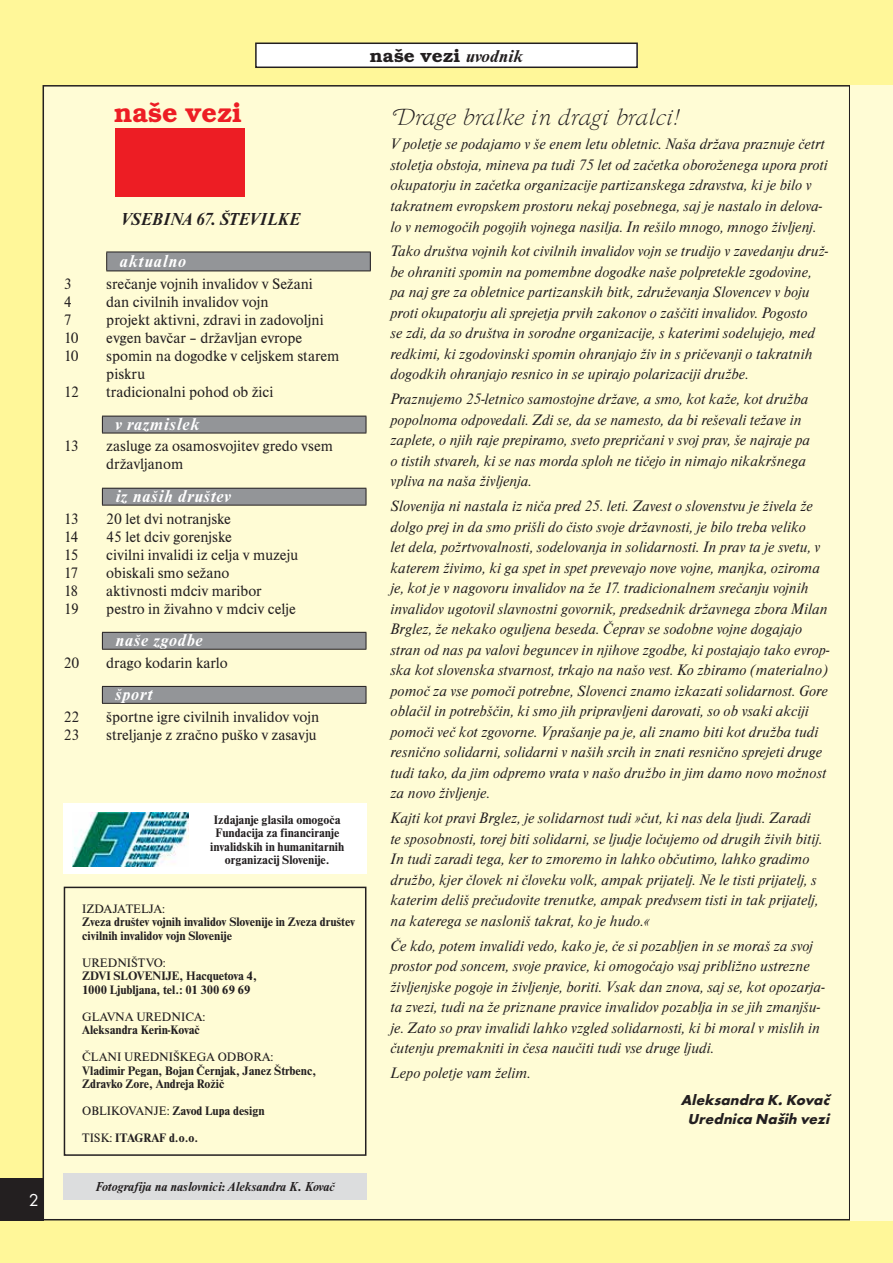
<style>
.page{position:relative;width:893px;height:1263px;background:#fff799}
.page>*{position:absolute;margin:0;border:0;box-sizing:border-box;transform-origin:0 0}
.t1{font:600 27px "Bookman Itc LEE";color:#ed1d24}
.t2{font:italic 24px "Goudy Swa Wtc T Ligh Ital";color:#231f20}
.t3{font:italic 700 18px "Nimbus Rom DEE";letter-spacing:.04em;color:#fff}
.t4{font:italic 700 18px "Nimbus Rom DEE";color:#231f20}
.t5{font:600 18px "Bookman Itc LEE";color:#231f20;scale:1.06 1}
.t6{font:18px "Futura TEE";color:#fff}
.t7{font:italic 15.75px/20.5px "Nimbus Rom DEE";letter-spacing:.005em;color:#231f20}
.t8{font:15.75px/18px "Nimbus Rom DEE";color:#231f20}
.t9{font:italic 700 15px/18.6px "Futura TEE";color:#231f20;text-align:center}
.t10{font:italic 700 13.5px "Nimbus Rom DEE";color:#231f20}
.t11{font:700 12.75px/13.5px "Nimbus Rom DEE";color:#231f20}
.t12{font:12.75px "Nimbus Rom DEE";color:#231f20}
.s1{font-family:"Nimbus Rom DEE";font-weight:700;font-style:italic}
.s2{font-weight:400}
</style>
<div class="page">
<div style="left:0;top:1178px;width:43px;height:42px;background:#231f20"></div>
<div style="left:256px;top:43px;width:381px;height:24px;background:#fff"></div>
<div style="left:255px;top:43px;width:383px;height:25px;border:2px solid #231f20"></div>
<div style="left:43px;top:86px;width:807px;height:1134px;background:#fffcd5"></div>
<div style="left:850px;top:85px;width:43px;height:1135px;background:#fffcd5"></div>
<div style="left:116px;top:128px;width:129px;height:69px;background:#ed1d24"></div>
<div style="left:107px;top:252px;width:263px;height:19px;background:#939598"></div>
<hr style="left:106px;top:252px;width:265px;height:1px;background:#231f20">
<svg style="left:106px;top:252px;width:1px;height:19px"></svg>
<svg style="left:370px;top:252px;width:1px;height:19px"></svg>
<hr style="left:106px;top:271px;width:265px;height:1px;background:#231f20">
<div style="left:102px;top:416px;width:264px;height:17px;background:#939598"></div>
<hr style="left:102px;top:416px;width:264px;height:1px;background:#231f20">
<svg style="left:102px;top:416px;width:1px;height:17px"></svg>
<svg style="left:366px;top:416px;width:1px;height:17px"></svg>
<hr style="left:102px;top:433px;width:264px;height:1px;background:#231f20">
<div style="left:102px;top:488px;width:264px;height:17px;background:#939598"></div>
<hr style="left:102px;top:488px;width:264px;height:1px;background:#231f20">
<svg style="left:102px;top:489px;width:1px;height:16px"></svg>
<svg style="left:366px;top:489px;width:1px;height:16px"></svg>
<hr style="left:102px;top:505px;width:264px;height:1px;background:#231f20">
<div style="left:102px;top:632px;width:264px;height:17px;background:#939598"></div>
<hr style="left:102px;top:632px;width:264px;height:1px;background:#231f20">
<svg style="left:102px;top:633px;width:1px;height:16px"></svg>
<svg style="left:366px;top:633px;width:1px;height:16px"></svg>
<hr style="left:102px;top:649px;width:264px;height:1px;background:#231f20">
<div style="left:102px;top:686px;width:264px;height:17px;background:#939598"></div>
<hr style="left:102px;top:686px;width:264px;height:1px;background:#231f20">
<svg style="left:102px;top:687px;width:1px;height:16px"></svg>
<svg style="left:366px;top:687px;width:1px;height:16px"></svg>
<hr style="left:102px;top:703px;width:264px;height:1px;background:#231f20">
<div style="left:64px;top:1173px;width:303px;height:26px;background:#dcddde"></div>
<div style="left:64px;top:887px;width:302px;height:269px;border:2px solid #231f20"></div>
<div style="left:64px;top:804px;width:303px;height:70px;background:#fff"></div>
<img style="left:72px;top:813px;width:116px;height:54px">
<p class="t6" style="left:29px;top:1189px;width:12px">2</p>
<p class="t5" style="left:370px;top:45px;width:146px">naše vezi <span class="s1">uvodnik</span></p>
<h1 class="t1" style="left:114px;top:97px;width:129px">naše vezi</h1>
<p class="t4" style="left:121px;top:209px;width:181px">VSEBINA 67. ŠTEVILKE</p>
<p class="t3" style="left:120px;top:252px;width:68px">aktualno</p>
<p class="t8" style="left:64px;top:275px;width:9px">3</p>
<p class="t8" style="left:106px;top:275px;width:208px">srečanje vojnih invalidov v Sežani</p>
<p class="t8" style="left:64px;top:293px;width:9px">4</p>
<p class="t8" style="left:106px;top:293px;width:164px">dan civilnih invalidov vojn</p>
<p class="t8" style="left:64px;top:311px;width:9px">7</p>
<p class="t8" style="left:106px;top:311px;width:219px">projekt aktivni, zdravi in zadovoljni</p>
<p class="t8" style="left:64px;top:329px;width:17px">10</p>
<p class="t8" style="left:106px;top:329px;width:198px">evgen bavčar – državljan evrope</p>
<p class="t8" style="left:64px;top:347px;width:17px">10</p>
<p class="t8" style="left:106px;top:347px;width:235px">spomin na dogodke v celjskem starem piskru</p>
<p class="t8" style="left:64px;top:383px;width:17px">12</p>
<p class="t8" style="left:106px;top:383px;width:169px">tradicionalni pohod ob žici</p>
<p class="t3" style="left:116px;top:414px;width:85px">v razmislek</p>
<p class="t8" style="left:64px;top:437px;width:16px">13</p>
<p class="t8" style="left:106px;top:437px;width:228px">zasluge za osamosvojitev gredo vsem državljanom</p>
<p class="t3" style="left:116px;top:486px;width:117px">iz naših društev</p>
<p class="t8" style="left:64px;top:509px;width:16px">13</p>
<p class="t8" style="left:106px;top:509px;width:126px">20 let dvi notranjske</p>
<p class="t8" style="left:64px;top:527px;width:16px">14</p>
<p class="t8" style="left:106px;top:527px;width:127px">45 let dciv gorenjske</p>
<p class="t8" style="left:64px;top:545px;width:16px">15</p>
<p class="t8" style="left:106px;top:545px;width:193px">civilni invalidi iz celja v muzeju</p>
<p class="t8" style="left:64px;top:563px;width:16px">17</p>
<p class="t8" style="left:106px;top:563px;width:125px">obiskali smo sežano</p>
<p class="t8" style="left:64px;top:581px;width:16px">18</p>
<p class="t8" style="left:106px;top:581px;width:157px">aktivnosti mdciv maribor</p>
<p class="t8" style="left:64px;top:599px;width:17px">19</p>
<p class="t8" style="left:106px;top:599px;width:191px">pestro in živahno v mdciv celje</p>
<p class="t3" style="left:116px;top:631px;width:89px">naše zgodbe</p>
<p class="t8" style="left:64px;top:653px;width:17px">20</p>
<p class="t8" style="left:106px;top:653px;width:123px">drago kodarin karlo</p>
<p class="t3" style="left:116px;top:685px;width:39px">šport</p>
<p class="t8" style="left:64px;top:708px;width:17px">22</p>
<p class="t8" style="left:106px;top:708px;width:214px">športne igre civilnih invalidov vojn</p>
<p class="t8" style="left:64px;top:726px;width:17px">23</p>
<p class="t8" style="left:106px;top:726px;width:212px">streljanje z zračno puško v zasavju</p>
<p class="t11" style="left:210px;top:813px;width:136px;text-align:center">Izdajanje glasila omogoča<br>Fundacija za financiranje invalidskih in humanitarnih organizacij Slovenije.</p>
<p class="t12" style="left:82px;top:902px;width:85px">IZDAJATELJA:</p>
<p class="t11" style="left:82px;top:916px;width:274px">Zveza društev vojnih invalidov Slovenije in Zveza društev civilnih invalidov vojn Slovenije</p>
<p class="t12" style="left:82px;top:956px;width:85px">UREDNIŠTVO:</p>
<p class="t11" style="left:82px;top:970px;width:176px">ZDVI SLOVENIJE, Hacquetova 4,<br>1000 Ljubljana, tel.: 01 300 69 69</p>
<p class="t12" style="left:82px;top:1010px;width:125px">GLAVNA UREDNICA:</p>
<p class="t11" style="left:82px;top:1024px;width:119px">Aleksandra Kerin-Kovač</p>
<p class="t12" style="left:82px;top:1050px;width:193px">ČLANI UREDNIŠKEGA ODBORA:</p>
<p class="t11" style="left:82px;top:1064px;width:236px">Vladimir Pegan, Bojan Černjak, Janez Štrbenc,<br>Zdravko Zore, Andreja Rožič</p>
<p class="t11" style="left:82px;top:1098px;width:184px;line-height:27px"><span class="s2">OBLIKOVANJE:</span> Zavod Lupa design<br><span class="s2">TISK:</span> ITAGRAF d.o.o.</p>
<p class="t10" style="left:96px;top:1179px;width:241px">Fotografija na naslovnici: Aleksandra K. Kovač</p>
<h2 class="t2" style="left:390px;top:102px;width:295px">Drage bralke in dragi bralci!</h2>
<p class="t7" style="left:390px;top:134px;width:439px">V poletje se podajamo v še enem letu obletnic. Naša država praznuje četrt stoletja obstoja, mineva pa tudi 75 let od začetka oboroženega upora proti okupatorju in začetka organizacije partizanskega zdravstva, ki je bilo v takratnem evropskem prostoru nekaj posebnega, saj je nastalo in delova&shy;lo v nemogočih pogojih vojnega nasilja. In rešilo mnogo, mnogo življenj.</p>
<p class="t7" style="left:390px;top:241px;width:439px">Tako društva vojnih kot civilnih invalidov vojn se trudijo v zavedanju druž&shy;be ohraniti spomin na pomembne dogodke naše polpretekle zgodovine, pa naj gre za obletnice partizanskih bitk, združevanja Slovencev v boju proti okupatorju ali sprejetja prvih zakonov o zaščiti invalidov. Pogosto<br>se zdi, da so društva in sorodne organizacije, s katerimi sodelujejo, med redkimi, ki zgodovinski spomin ohranjajo živ in s pričevanji o takratnih dogodkih ohranjajo resnico in se upirajo polarizaciji družbe.</p>
<p class="t7" style="left:390px;top:389px;width:421px">Praznujemo 25-letnico samostojne države, a smo, kot kaže, kot družba popolnoma odpovedali. Zdi se, da se namesto, da bi reševali težave in zaplete, o njih raje prepiramo, sveto prepričani v svoj prav, še najraje pa o tistih stvareh, ki se nas morda sploh ne tičejo in nimajo nikakršnega vpliva na naša življenja.</p>
<p class="t7" style="left:390px;top:496px;width:440px">Slovenija ni nastala iz niča pred 25. leti. Zavest o slovenstvu je živela že dolgo prej in da smo prišli do čisto svoje državnosti, je bilo treba veliko<br>let dela, požrtvovalnosti, sodelovanja in solidarnosti. In prav ta je svetu, v katerem živimo, ki ga spet in spet prevevajo nove vojne, manjka, oziroma je, kot je v nagovoru invalidov na že 17. tradicionalnem srečanju vojnih invalidov ugotovil slavnostni govornik, predsednik državnega zbora Milan Brglez, že nekako oguljena beseda. Čeprav se sodobne vojne dogajajo stran od nas pa valovi beguncev in njihove zgodbe, ki postajajo tako evrop&shy;ska kot slovenska stvarnost, trkajo na našo vest. Ko zbiramo (materialno) pomoč za vse pomoči potrebne, Slovenci znamo izkazati solidarnost. Gore oblačil in potrebščin, ki smo jih pripravljeni darovati, so ob vsaki akciji pomoči več kot zgovorne. Vprašanje pa je, ali znamo biti kot družba tudi resnično solidarni, solidarni v naših srcih in znati resnično sprejeti druge tudi tako, da jim odpremo vrata v našo družbo in jim damo novo možnost za novo življenje.</p>
<p class="t7" style="left:390px;top:808px;width:433px">Kajti kot pravi Brglez, je solidarnost tudi »čut, ki nas dela ljudi. Zaradi te sposobnosti, torej biti solidarni, se ljudje ločujemo od drugih živih bitij.<br>In tudi zaradi tega, ker to zmoremo in lahko občutimo, lahko gradimo družbo, kjer človek ni človeku volk, ampak prijatelj. Ne le tisti prijatelj, s katerim deliš prečudovite trenutke, ampak predvsem tisti in tak prijatelj, na katerega se nasloniš takrat, ko je hudo.«</p>
<p class="t7" style="left:390px;top:935px;width:436px">Če kdo, potem invalidi vedo, kako je, če si pozabljen in se moraš za svoj prostor pod soncem, svoje pravice, ki omogočajo vsaj približno ustrezne življenjske pogoje in življenje, boriti. Vsak dan znova, saj se, kot opozarja&shy;ta zvezi, tudi na že priznane pravice invalidov pozablja in se jih zmanjšu&shy;je. Zato so prav invalidi lahko vzgled solidarnosti, ki bi moral v mislih in čutenju premakniti in česa naučiti tudi vse druge ljudi.</p>
<p class="t7" style="left:390px;top:1063px;width:142px">Lepo poletje vam želim.</p>
<p class="t9" style="left:681px;top:1090px;width:154px">Aleksandra K.Kovač<br>Urednica Naših vezi</p>
</div>
